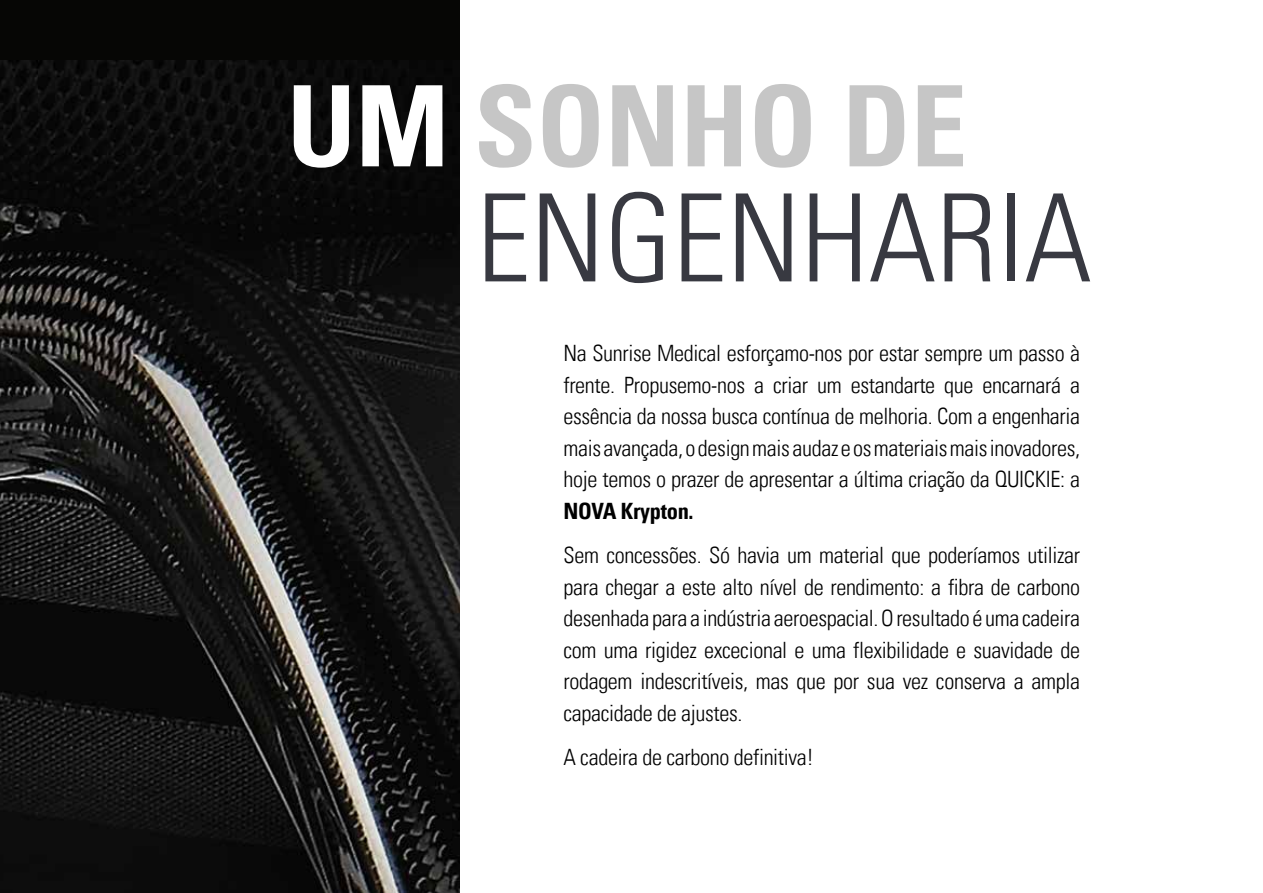
<style>
.page{position:relative;width:1263px;height:893px;background:#fff}
.page>*{position:absolute;margin:0;border:0;box-sizing:border-box;transform-origin:0 0}
.t1{font:121.8px "Univers Com 47 Light Cond";color:#383941}
.t2{font:112.2px "Univers Com 67 Bold Cond";color:#c6c6c6}
.t3{font:22.5px/31.5px "Univers Com 47 Light Cond";letter-spacing:-.015em;color:#000;text-align:justify}
.t4{font:22.5px "Univers Com 67 Bold Cond";letter-spacing:-.015em;color:#000}
.s1{color:#fff}
</style>
<div class="page">
<div style="left:0;top:0;width:459px;height:893px;background:#060605"></div>
<img style="left:0;top:61px;width:459px;height:832px">
<h2 class="t2" style="left:287px;top:58px;width:681px"><span class="s1">UM</span> SONHO DE</h2>
<h1 class="t1" style="left:476px;top:165px;width:617px">ENGENHARIA</h1>
<p class="t3" style="left:563px;top:338px;width:518px">Na Sunrise Medical esforçamo-nos por estar sempre um passo à frente. Propusemo-nos a criar um estandarte que encarnará a essência da nossa busca contínua de melhoria. Com a engenharia mais avançada, o design mais audaz e os materiais mais inovadores, hoje temos o prazer de apresentar a última criação da QUICKIE: a</p>
<p class="t4" style="left:563px;top:497px;width:132px">NOVA Krypton.</p>
<p class="t3" style="left:563px;top:539px;width:518px">Sem concessões. Só havia um material que poderíamos utilizar para chegar a este alto nível de rendimento: a fibra de carbono desenhada para a indústria aeroespacial. O resultado é uma cadeira com uma rigidez excecional e uma flexibilidade e suavidade de rodagem indescritíveis, mas que por sua vez conserva a ampla capacidade de ajustes.</p>
<p class="t3" style="left:563px;top:741px;width:252px">A cadeira de carbono definitiva!</p>
</div>
